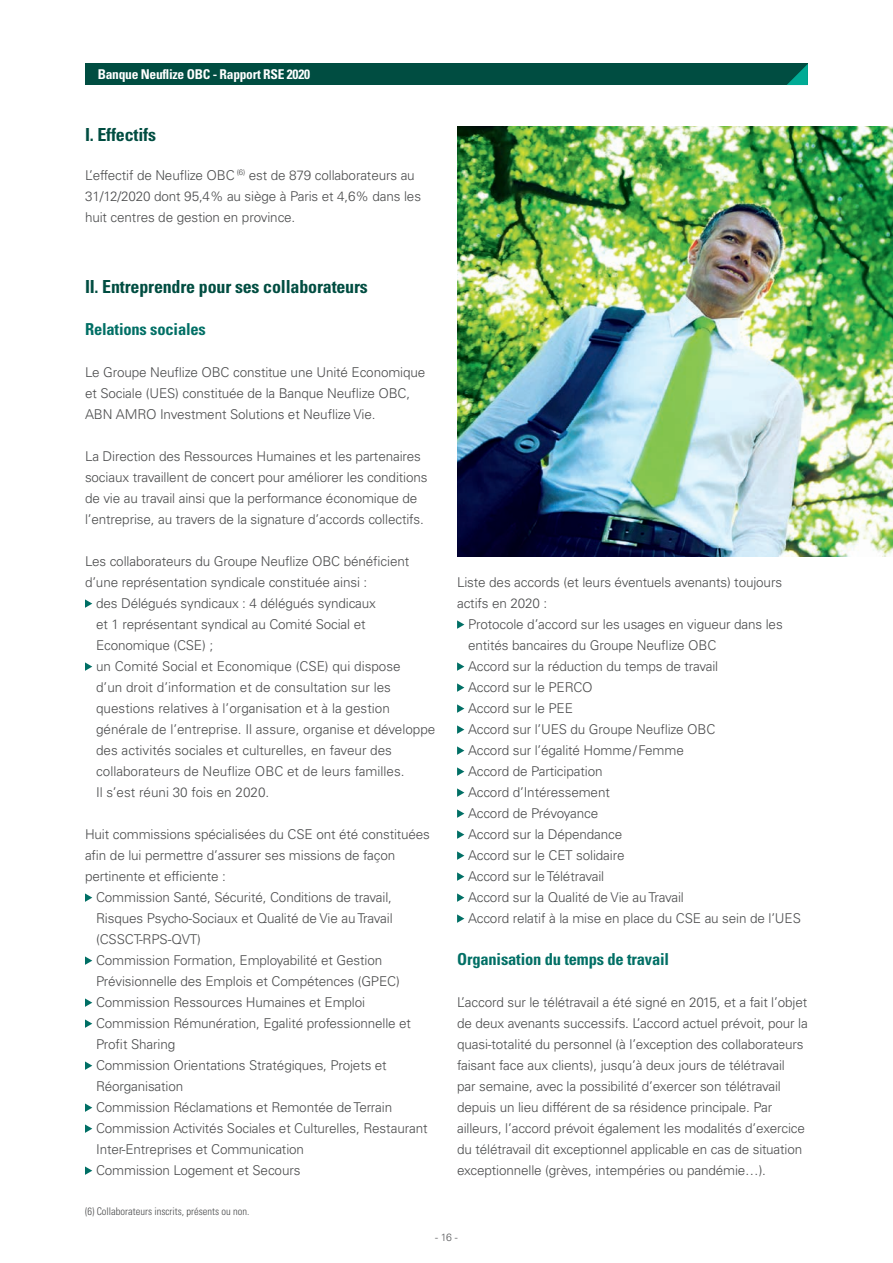
<style>
.page{position:relative;width:893px;height:1263px;background:#fff}
.page>*{position:absolute;margin:0;border:0;box-sizing:border-box;transform-origin:0 0}
.t1{font:700 condensed 18px "Univers LT Std";letter-spacing:-.01em;color:#004d41}
.t2{font:700 condensed 16.5px "Univers LT Std";letter-spacing:-.01em;color:#006f65}
.t3{font:300 13.5px/21px "Univers LT Std";letter-spacing:-.01em;color:#4b4c4d}
.t4{font:700 condensed 13.5px "Univers LT Std";letter-spacing:-.02em;color:#fff}
.t5{font:300 condensed 10.5px "Univers LT Std";color:#4b4c4d}
.t6{font:300 10.5px "Univers LT Std";color:#57585a}
</style>
<div class="page">
<div style="left:85px;top:64px;width:723px;height:21px;background:#004d41"></div>
<svg style="left:787px;top:64px;width:21px;height:21px"></svg>
<svg style="left:85px;top:599px;width:7px;height:9px"></svg>
<svg style="left:85px;top:662px;width:7px;height:9px"></svg>
<svg style="left:85px;top:893px;width:7px;height:9px"></svg>
<svg style="left:85px;top:956px;width:7px;height:9px"></svg>
<svg style="left:85px;top:998px;width:7px;height:9px"></svg>
<svg style="left:85px;top:1019px;width:7px;height:9px"></svg>
<svg style="left:85px;top:1061px;width:7px;height:9px"></svg>
<svg style="left:85px;top:1103px;width:7px;height:9px"></svg>
<svg style="left:85px;top:1124px;width:7px;height:9px"></svg>
<svg style="left:85px;top:1166px;width:7px;height:9px"></svg>
<svg style="left:457px;top:620px;width:7px;height:9px"></svg>
<svg style="left:457px;top:662px;width:7px;height:9px"></svg>
<svg style="left:457px;top:683px;width:7px;height:9px"></svg>
<svg style="left:457px;top:704px;width:7px;height:9px"></svg>
<svg style="left:457px;top:725px;width:7px;height:9px"></svg>
<svg style="left:457px;top:746px;width:7px;height:9px"></svg>
<svg style="left:457px;top:767px;width:7px;height:9px"></svg>
<svg style="left:457px;top:788px;width:7px;height:9px"></svg>
<svg style="left:457px;top:809px;width:7px;height:9px"></svg>
<svg style="left:457px;top:830px;width:7px;height:9px"></svg>
<svg style="left:457px;top:851px;width:7px;height:9px"></svg>
<svg style="left:457px;top:872px;width:7px;height:9px"></svg>
<svg style="left:457px;top:893px;width:7px;height:9px"></svg>
<svg style="left:457px;top:914px;width:7px;height:9px"></svg>
<img style="left:457px;top:126px;width:436px;height:430px">
<p class="t4" style="left:98px;top:66px;width:214px">Banque Neuflize OBC - Rapport RSE 2020</p>
<h1 class="t1" style="left:85px;top:123px;width:73px">I. Effectifs</h1>
<p class="t3" style="left:85px;top:165px;width:338px">L’effectif de Neuflize OBC <sup>(6)</sup> est de 879 collaborateurs au<br>31/12/2020 dont 95,4% au siège à Paris et 4,6% dans les huit centres de gestion en province.</p>
<h1 class="t1" style="left:85px;top:276px;width:284px">II. Entreprendre pour ses collaborateurs</h1>
<p class="t2" style="left:85px;top:319px;width:122px">Relations sociales</p>
<p class="t3" style="left:85px;top:361px;width:342px">Le Groupe Neuflize OBC constitue une Unité Economique et Sociale (UES) constituée de la Banque Neuflize OBC,<br>ABN AMRO Investment Solutions et Neuflize Vie.</p>
<p class="t3" style="left:85px;top:445px;width:344px">La Direction des Ressources Humaines et les partenaires sociaux travaillent de concert pour améliorer les conditions de vie au travail ainsi que la performance économique de l’entreprise, au travers de la signature d’accords collectifs.</p>
<p class="t3" style="left:85px;top:550px;width:326px">Les collaborateurs du Groupe Neuflize OBC bénéficient</p>
<p class="t3" style="left:85px;top:572px;width:284px">d’une représentation syndicale constituée ainsi :</p>
<p class="t3" style="left:96px;top:592px;width:281px">des Délégués syndicaux : 4 délégués syndicaux</p>
<p class="t3" style="left:96px;top:613px;width:271px">et 1 représentant syndical au Comité Social et</p>
<p class="t3" style="left:96px;top:634px;width:119px">Economique (CSE) ;</p>
<p class="t3" style="left:96px;top:655px;width:306px">un Comité Social et Economique (CSE) qui dispose</p>
<p class="t3" style="left:96px;top:676px;width:296px">d’un droit d’information et de consultation sur les</p>
<p class="t3" style="left:96px;top:697px;width:295px">questions relatives à l’organisation et à la gestion</p>
<p class="t3" style="left:96px;top:718px;width:341px">générale de l’entreprise. Il assure, organise et développe</p>
<p class="t3" style="left:96px;top:739px;width:297px">des activités sociales et culturelles, en faveur des</p>
<p class="t3" style="left:96px;top:760px;width:310px">collaborateurs de Neuflize OBC et de leurs familles.</p>
<p class="t3" style="left:96px;top:782px;width:175px">Il s’est réuni 30 fois en 2020.</p>
<p class="t3" style="left:85px;top:824px;width:346px">Huit commissions spécialisées du CSE ont été constituées</p>
<p class="t3" style="left:85px;top:845px;width:312px">afin de lui permettre d’assurer ses missions de façon</p>
<p class="t3" style="left:85px;top:866px;width:142px">pertinente et efficiente :</p>
<p class="t3" style="left:96px;top:886px;width:297px">Commission Santé, Sécurité, Conditions de travail,</p>
<p class="t3" style="left:96px;top:907px;width:298px">Risques Psycho-Sociaux et Qualité de Vie au Travail</p>
<p class="t3" style="left:96px;top:928px;width:106px">(CSSCT-RPS-QVT)</p>
<p class="t3" style="left:96px;top:949px;width:288px">Commission Formation, Employabilité et Gestion</p>
<p class="t3" style="left:96px;top:970px;width:305px">Prévisionnelle des Emplois et Compétences (GPEC)</p>
<p class="t3" style="left:96px;top:991px;width:271px">Commission Ressources Humaines et Emploi</p>
<p class="t3" style="left:96px;top:1012px;width:317px">Commission Rémunération, Egalité professionnelle et</p>
<p class="t3" style="left:96px;top:1033px;width:81px">Profit Sharing</p>
<p class="t3" style="left:96px;top:1054px;width:292px">Commission Orientations Stratégiques, Projets et</p>
<p class="t3" style="left:96px;top:1075px;width:89px">Réorganisation</p>
<p class="t3" style="left:96px;top:1096px;width:298px">Commission Réclamations et Remontée de Terrain</p>
<p class="t3" style="left:96px;top:1117px;width:333px">Commission Activités Sociales et Culturelles, Restaurant</p>
<p class="t3" style="left:96px;top:1138px;width:209px">Inter-Entreprises et Communication</p>
<p class="t3" style="left:96px;top:1159px;width:206px">Commission Logement et Secours</p>
<p class="t5" style="left:85px;top:1205px;width:166px">(6) Collaborateurs inscrits, présents ou non.</p>
<p class="t3" style="left:457px;top:571px;width:327px">Liste des accords (et leurs éventuels avenants) toujours actifs en 2020 :</p>
<p class="t3" style="left:468px;top:613px;width:334px">Protocole d’accord sur les usages en vigueur dans les entités bancaires du Groupe Neuflize OBC<br>Accord sur la réduction du temps de travail<br>Accord sur le PERCO<br>Accord sur le PEE<br>Accord sur l’UES du Groupe Neuflize OBC<br>Accord sur l’égalité Homme/Femme<br>Accord de Participation<br>Accord d’Intéressement<br>Accord de Prévoyance<br>Accord sur la Dépendance<br>Accord sur le CET solidaire<br>Accord sur le Télétravail<br>Accord sur la Qualité de Vie au Travail<br>Accord relatif à la mise en place du CSE au sein de l’UES</p>
<p class="t2" style="left:457px;top:949px;width:214px">Organisation du temps de travail</p>
<p class="t3" style="left:457px;top:991px;width:352px">L’accord sur le télétravail a été signé en 2015, et a fait l’objet de deux avenants successifs. L’accord actuel prévoit, pour la quasi-totalité du personnel (à l’exception des collaborateurs faisant face aux clients), jusqu’à deux jours de télétravail<br>par semaine, avec la possibilité d’exercer son télétravail depuis un lieu différent de sa résidence principale. Par ailleurs, l’accord prévoit également les modalités d’exercice du télétravail dit exceptionnel applicable en cas de situation exceptionnelle (grèves, intempéries ou pandémie…).</p>
<p class="t6" style="left:435px;top:1231px;width:24px">- 16 -</p>
</div>
